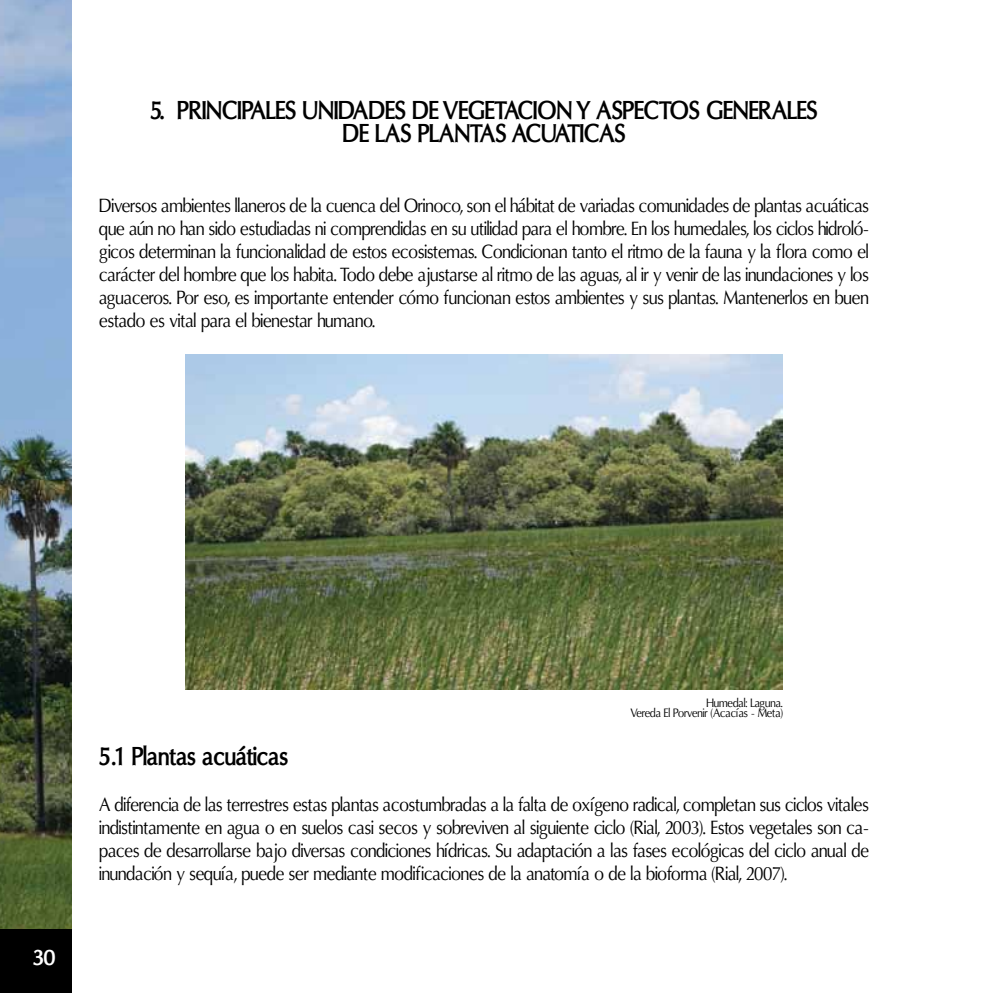
<style>
.page{position:relative;width:993px;height:993px;background:#fff}
.page>*{position:absolute;margin:0;border:0;box-sizing:border-box;transform-origin:0 0}
.t1{font:700 26.25px/23.1px "Oregon LDO";letter-spacing:-.005em;color:#000;text-align:center;scale:.9 1}
.t2{font:700 22.75px "Oregon LDO";color:#fff}
.t3{font:19.25px/23.1px "Oregon LDO";letter-spacing:-.005em;color:#000;text-align:justify;scale:.9 1}
.t4{font:12.25px/10.5px "Oregon LDO";letter-spacing:-.005em;color:#000;text-align:right;scale:.9 1}
</style>
<div class="page">
<img style="left:0;top:0;width:72px;height:928px">
<div style="left:0;top:928px;width:72px;height:64px;background:#000"></div>
<img style="left:185px;top:354px;width:597px;height:335px">
<h1 class="t1" style="left:150px;top:99px;width:742px">5. PRINCIPALES UNIDADES DE VEGETACION Y ASPECTOS GENERALES<br>DE LAS PLANTAS ACUATICAS</h1>
<p class="t3" style="left:99px;top:194px;width:856px">Diversos ambientes llaneros de la cuenca del Orinoco, son el hábitat de variadas comunidades de plantas acuáticas que aún no han sido estudiadas ni comprendidas en su utilidad para el hombre. En los humedales, los ciclos hidroló&shy;gicos determinan la funcionalidad de estos ecosistemas. Condicionan tanto el ritmo de la fauna y la flora como el carácter del hombre que los habita. Todo debe ajustarse al ritmo de las aguas, al ir y venir de las inundaciones y los aguaceros. Por eso, es importante entender cómo funcionan estos ambientes y sus plantas. Mantenerlos en buen estado es vital para el bienestar humano.</p>
<p class="t2" style="left:33px;top:943px;width:24px">30</p>
<p class="t4" style="left:630px;top:697px;width:171px">Humedal: Laguna.<br>Vereda El Porvenir (Acacías - Meta)</p>
<h1 class="t1" style="left:99px;top:744px;width:211px">5.1 Plantas acuáticas</h1>
<p class="t3" style="left:99px;top:793px;width:856px">A diferencia de las terrestres estas plantas acostumbradas a la falta de oxígeno radical, completan sus ciclos vitales indistintamente en agua o en suelos casi secos y sobreviven al siguiente ciclo (Rial, 2003). Estos vegetales son ca&shy;paces de desarrollarse bajo diversas condiciones hídricas. Su adaptación a las fases ecológicas del ciclo anual de inundación y sequía, puede ser mediante modificaciones de la anatomía o de la bioforma (Rial, 2007).</p>
</div>
